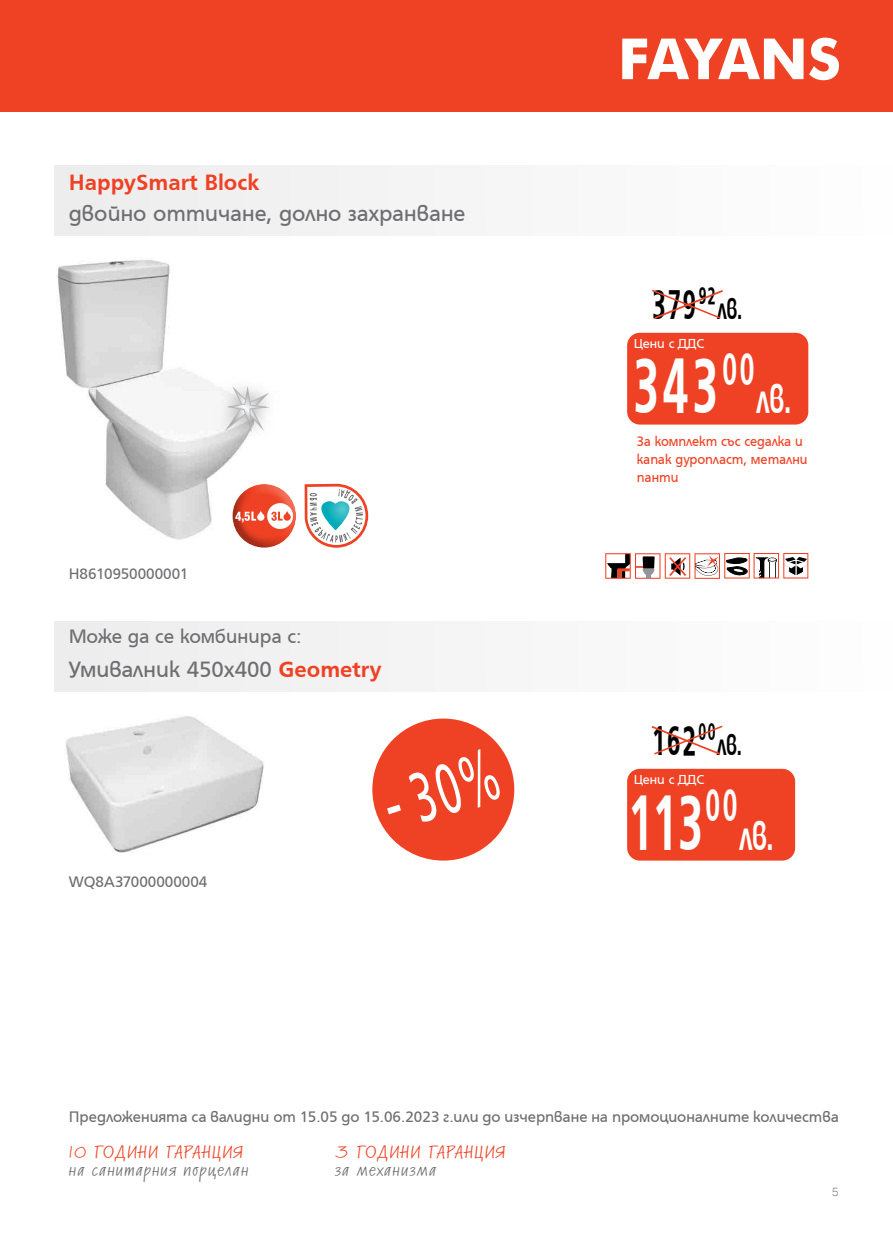
<style>
.page{position:relative;width:893px;height:1234px;background:#fff}
.page>*{position:absolute;margin:0;border:0;box-sizing:border-box;transform-origin:0 0}
.t1{font:700 85.05px "HS Grotesk Bg";letter-spacing:.05em;color:#fff;scale:.58 1}
.t2{font:700 85.05px "HS Grotesk Bg";letter-spacing:.05em;color:#fff;scale:.56 1}
.t3{font:76.5px "HS Grotesk Bg";color:#fff;scale:.58 1}
.t4{font:700 45.75px "HS Grotesk Bg";color:#fff;scale:.61 1}
.t5{font:700 45px "HS Grotesk Bg";letter-spacing:.07em;color:#000;scale:.58 1}
.t6{font:700 33px "HS Grotesk Bg";color:#000;scale:.61 1}
.t7{font:24px "HS Grotesk Bg";color:#6d6e71}
.t8{font:700 24px "HS Grotesk Bg";color:#ef4123}
.t9{font:21px "HS Grotesk Bg";letter-spacing:-.01em;color:#6d6e71}
.t10{font:16.5px "HS Grotesk Bg";color:#6d6e71}
.t11{font:16.5px "Kremlin CTT";letter-spacing:.08em;color:#ef4123;scale:1.2 1}
.t12{font:16.5px "Kremlin CTT";letter-spacing:.08em;color:#6d6e71;scale:1.2 1}
.t13{font:15px/18px "HS Grotesk Bg";color:#ef4123;scale:.95 1}
.t14{font:14.1px "HS Grotesk Bg";color:#fff}
.t15{font:300 12px "Aktiv Grotesk";color:#808285}
.s1{font-weight:700;color:#ef4123}
.s2{font-family:"Helvetica Neue LT Std"}
</style>
<div class="page">
<div style="left:0;top:0;width:893px;height:112px;background:#ef4123"></div>
<svg style="left:809px;top:38px;width:30px;height:42px"></svg>
<svg style="left:622px;top:39px;width:181px;height:40px"></svg>
<svg style="left:652px;top:289px;width:71px;height:30px"></svg>
<svg style="left:651px;top:725px;width:72px;height:29px"></svg>
<div style="left:54px;top:166px;width:839px;height:70px;background:#f5f5f6"></div>
<div style="left:54px;top:621px;width:839px;height:70px;background:#f5f5f6"></div>
<div style="left:627px;top:333px;width:181px;height:91px;background:#ef4123;border-radius:13px"></div>
<div style="left:627px;top:768px;width:168px;height:92px;background:#ef4123;border-radius:13px"></div>
<img style="left:57px;top:260px;width:186px;height:280px">
<div style="left:240px;top:473px;width:67px;height:75px;background:#fff"></div>
<div style="left:221px;top:482px;width:68px;height:66px;background:#000;opacity:.31"></div>
<div style="left:267px;top:503px;width:26px;height:26px;background:#fff;border-radius:50%"></div>
<svg style="left:271px;top:511px;width:20px;height:9px"></svg>
<svg style="left:235px;top:510px;width:29px;height:12px"></svg>
<img style="left:66px;top:716px;width:198px;height:137px">
<div style="left:372px;top:718px;width:142px;height:142px;background:#ef4123;border-radius:50%"></div>
<div style="left:213px;top:374px;width:68px;height:69px;background:#000;opacity:.38"></div>
<svg style="left:227px;top:386px;width:42px;height:44px"></svg>
<svg style="left:605px;top:553px;width:203px;height:25px"></svg>
<svg style="left:305px;top:483px;width:63px;height:64px"></svg>
<h3 class="t8" style="left:69px;top:170px;width:192px">HappySmart Block</h3>
<h3 class="t7" style="left:69px;top:201px;width:398px">двойно оттичане, долно захранване</h3>
<p class="t10" style="left:69px;top:565px;width:121px">H8610950000001</p>
<p class="t9" style="left:69px;top:626px;width:234px">Може да се комбинира с:</p>
<h3 class="t7" style="left:69px;top:657px;width:315px">Умивалник 450x400 <span class="s1">Geometry</span></h3>
<p class="t10" style="left:69px;top:873px;width:140px">WQ8A37000000004</p>
<h2 class="t3" style="left:373px;top:773px;width:202px;rotate:-18deg"><span class="s2">-</span> 30%</h2>
<h3 class="t5" style="left:653px;top:280px;width:110px">379<sup>92</sup></h3>
<h3 class="t6" style="left:717px;top:290px;width:43px">лв.</h3>
<p class="t14" style="left:634px;top:336px;width:72px">Цени с ДДС</p>
<h1 class="t1" style="left:634px;top:341px;width:210px">343<sup>00</sup></h1>
<h3 class="t4" style="left:756px;top:374px;width:59px">лв.</h3>
<p class="t13" style="left:637px;top:432px;width:181px">За комплект със седалка и капак дуропласт, метални панти</p>
<h3 class="t5" style="left:652px;top:716px;width:110px">162<sup>00</sup></h3>
<h3 class="t6" style="left:717px;top:726px;width:43px">лв.</h3>
<p class="t14" style="left:634px;top:772px;width:72px">Цени с ДДС</p>
<h1 class="t2" style="left:629px;top:777px;width:195px">113<sup>00</sup></h1>
<h3 class="t4" style="left:739px;top:810px;width:58px">лв.</h3>
<p class="t10" style="left:69px;top:1107px;width:772px">Предложенията са валидни от 15.05 до 15.06.2023 г.или до изчерпване на промоционалните количества</p>
<p class="t11" style="left:69px;top:1140px;width:146px">10 ГОДИНИ ГАРАНЦИЯ</p>
<p class="t12" style="left:69px;top:1158px;width:151px">на санитарния порцелан</p>
<p class="t15" style="left:832px;top:1184px;width:9px">5</p>
<p class="t11" style="left:335px;top:1140px;width:143px">3 ГОДИНИ ГАРАНЦИЯ</p>
<p class="t12" style="left:335px;top:1158px;width:86px">за механизма</p>
</div>
